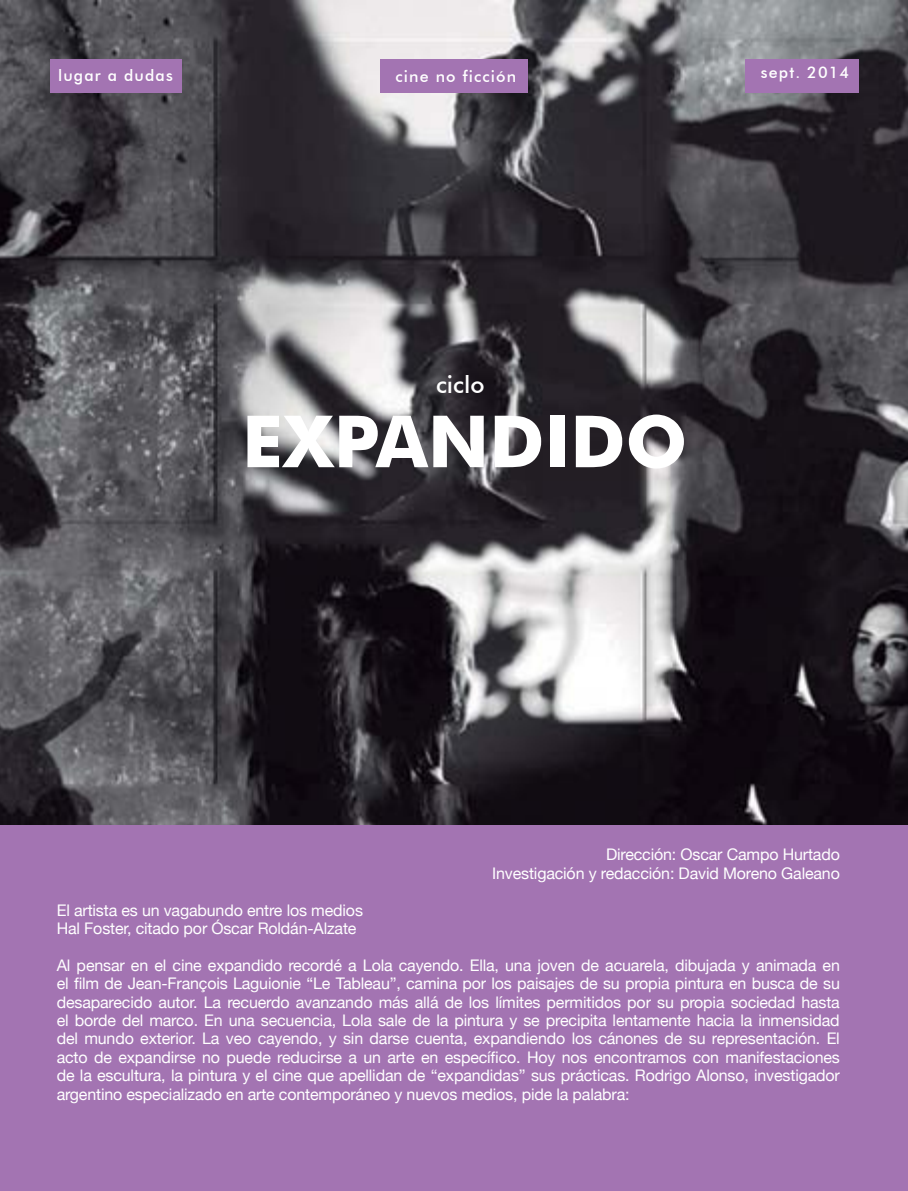
<style>
.page{position:relative;width:908px;height:1191px;background:#fff}
.page>*{position:absolute;margin:0;border:0;box-sizing:border-box;transform-origin:0 0}
.t1{font:700 72px "Futura BT";color:#fff}
.t2{font:500 24px "Futura BT";color:#fff}
.t3{font:16px/18.4px "Helvetica Neue";letter-spacing:-.01em;color:#fff;text-align:right}
.t4{font:500 16px "Futura BT";letter-spacing:.07em;color:#fff}
</style>
<div class="page">
<img style="left:0;top:0;width:907px;height:825px">
<div style="left:0;top:825px;width:907px;height:366px;background:#a374b2"></div>
<div style="left:50px;top:60px;width:131px;height:33px;background:#a374b2"></div>
<div style="left:380px;top:60px;width:147px;height:33px;background:#a374b2"></div>
<div style="left:744px;top:60px;width:113px;height:33px;background:#a374b2"></div>
<p class="t4" style="left:58px;top:66px;width:116px">lugar a dudas</p>
<p class="t4" style="left:395px;top:66px;width:122px">cine no ficción</p>
<p class="t4" style="left:760px;top:63px;width:90px">sept. 2014</p>
<h2 class="t2" style="left:436px;top:369px;width:50px">ciclo</h2>
<h1 class="t1" style="left:242px;top:398px;width:446px">EXPANDIDO</h1>
<p class="t3" style="left:492px;top:845px;width:349px">Dirección: Oscar Campo Hurtado<br>Investigación y redacción: David Moreno Galeano</p>
<p class="t3" style="left:57px;top:900px;width:307px;text-align:left">El artista es un vagabundo entre los medios<br>Hal Foster, citado por Óscar Roldán-Alzate</p>
<p class="t3" style="left:57px;top:955px;width:784px;text-align:justify">Al pensar en el cine expandido recordé a Lola cayendo. Ella, una joven de acuarela, dibujada y animada en el film de Jean-François Laguionie “Le Tableau”, camina por los paisajes de su propia pintura en busca de su desaparecido autor. La recuerdo avanzando más allá de los límites permitidos por su propia sociedad hasta el borde del marco. En una secuencia, Lola sale de la pintura y se precipita lentamente hacia la inmensidad del mundo exterior. La veo cayendo, y sin darse cuenta, expandiendo los cánones de su representación. El acto de expandirse no puede reducirse a un arte en específico. Hoy nos encontramos con manifestaciones de la escultura, la pintura y el cine que apellidan de “expandidas” sus prácticas. Rodrigo Alonso, investigador argentino especializado en arte contemporáneo y nuevos medios, pide la palabra:</p>
</div>
